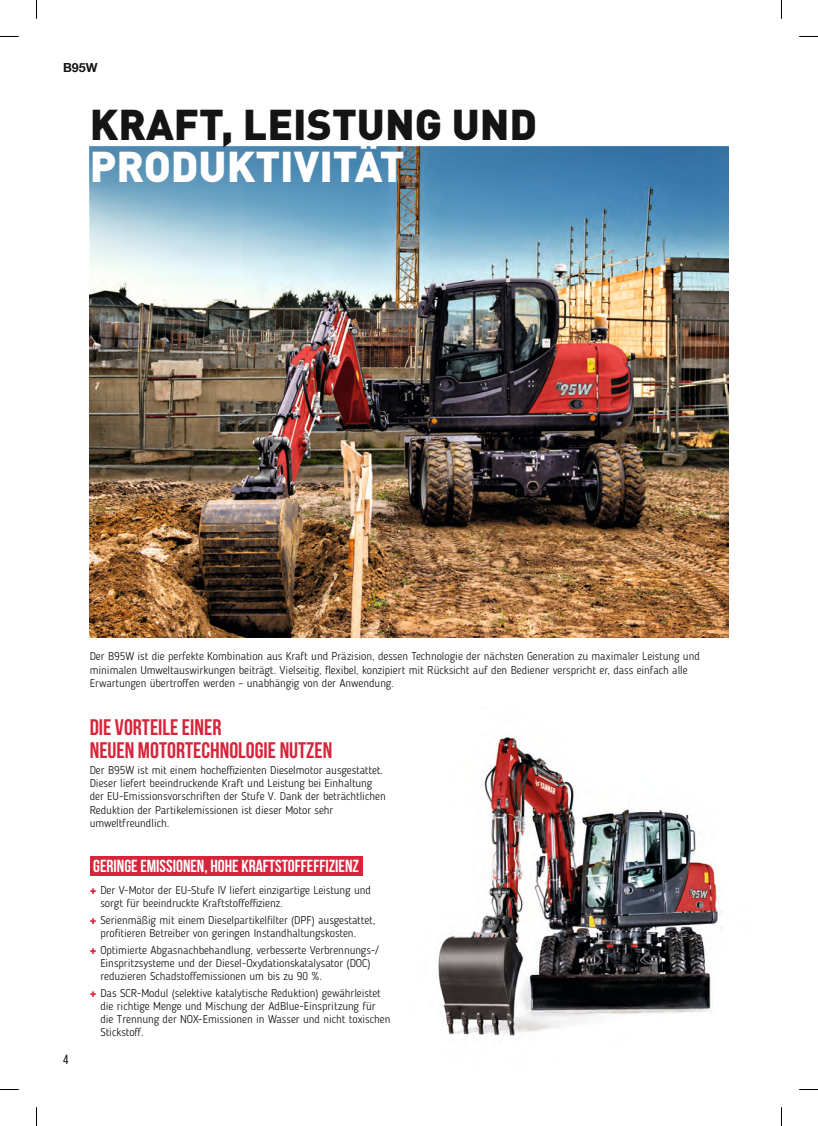
<style>
.page{position:relative;width:818px;height:1126px;background:#fff}
.page>*{position:absolute;margin:0;border:0;box-sizing:border-box;transform-origin:0 0}
.t1{font:900 42.5px "DINOT";color:#131413}
.t2{font:900 42.5px "DINOT";color:#fff}
.t3{font:700 22.5px/22.5px "Bebas Neue";color:#d6253a}
.t4{font:700 17.5px "Bebas Neue";color:#fff}
.t5{font:13.25px "Bebas Neue";color:#131413}
.t6{font:700 12.5px "Helvetica Neue LT Com";color:#131413}
.t7{font:300 11.25px/13.1px "Blogger Sans";color:#131413}
.s1{font-family:"Helvetica Neue LT Com";font-weight:900;color:#d6253a}
</style>
<div class="page">
<img style="left:90px;top:271px;width:637px;height:366px">
<svg style="left:90px;top:147px;width:637px;height:124px;background:#71a2c0"></svg>
<img style="left:438px;top:736px;width:284px;height:300px">
<div style="left:90px;top:856px;width:272px;height:19px;background:#d6253a"></div>
<svg style="left:0;top:36px;width:19px;height:1px"></svg>
<svg style="left:799px;top:36px;width:18px;height:1px"></svg>
<svg style="left:0;top:1089px;width:19px;height:1px"></svg>
<svg style="left:799px;top:1089px;width:18px;height:1px"></svg>
<svg style="left:36px;top:0;width:1px;height:19px"></svg>
<svg style="left:36px;top:1107px;width:1px;height:18px"></svg>
<p class="t6" style="left:63px;top:60px;width:36px">B95W</p>
<h1 class="t1" style="left:90px;top:96px;width:449px">KRAFT, LEISTUNG UND</h1>
<h1 class="t2" style="left:90px;top:138px;width:316px">PRODUKTIVITÄT</h1>
<p class="t5" style="left:63px;top:1052px;width:7px">4</p>
<p class="t7" style="left:90px;top:649px;width:611px">Der B95W ist die perfekte Kombination aus Kraft und Präzision, dessen Technologie der nächsten Generation zu maximaler Leistung und minimalen Umweltauswirkungen beiträgt. Vielseitig, flexibel, konzipiert mit Rücksicht auf den Bediener verspricht er, dass einfach alle<br>Erwartungen übertroffen werden – unabhängig von der Anwendung.</p>
<h2 class="t3" style="left:90px;top:715px;width:244px">DIE VORTEILE EINER<br>NEUEN MOTORTECHNOLOGIE NUTZEN</h2>
<p class="t7" style="left:90px;top:763px;width:297px">Der B95W ist mit einem hocheffizienten Dieselmotor ausgestattet.<br>Dieser liefert beeindruckende Kraft und Leistung bei Einhaltung der EU-Emissionsvorschriften der Stufe V. Dank der beträchtlichen Reduktion der Partikelemissionen ist dieser Motor sehr umweltfreundlich.</p>
<h3 class="t4" style="left:93px;top:856px;width:267px">GERINGE EMISSIONEN, HOHE KRAFTSTOFFEFFIZIENZ</h3>
<p class="t7" style="left:100px;top:883px;width:272px;text-indent:-11px"><span class="s1">+</span> Der V-Motor der EU-Stufe IV liefert einzigartige Leistung und sorgt für beeindruckte Kraftstoffeffizienz.</p>
<p class="t7" style="left:100px;top:913px;width:276px;text-indent:-11px"><span class="s1">+</span> Serienmäßig mit einem Dieselpartikelfilter (DPF) ausgestattet, profitieren Betreiber von geringen Instandhaltungskosten.</p>
<p class="t7" style="left:100px;top:943px;width:279px;text-indent:-11px"><span class="s1">+</span> Optimierte Abgasnachbehandlung, verbesserte Verbrennungs-/<br>Einspritzsysteme und der Diesel-Oxydationskatalysator (DOC) reduzieren Schadstoffemissionen um bis zu 90 %.</p>
<p class="t7" style="left:100px;top:986px;width:291px;text-indent:-11px"><span class="s1">+</span> Das SCR-Modul (selektive katalytische Reduktion) gewährleistet die richtige Menge und Mischung der AdBlue-Einspritzung für die Trennung der NOX-Emissionen in Wasser und nicht toxischen Stickstoff.</p>
</div>
